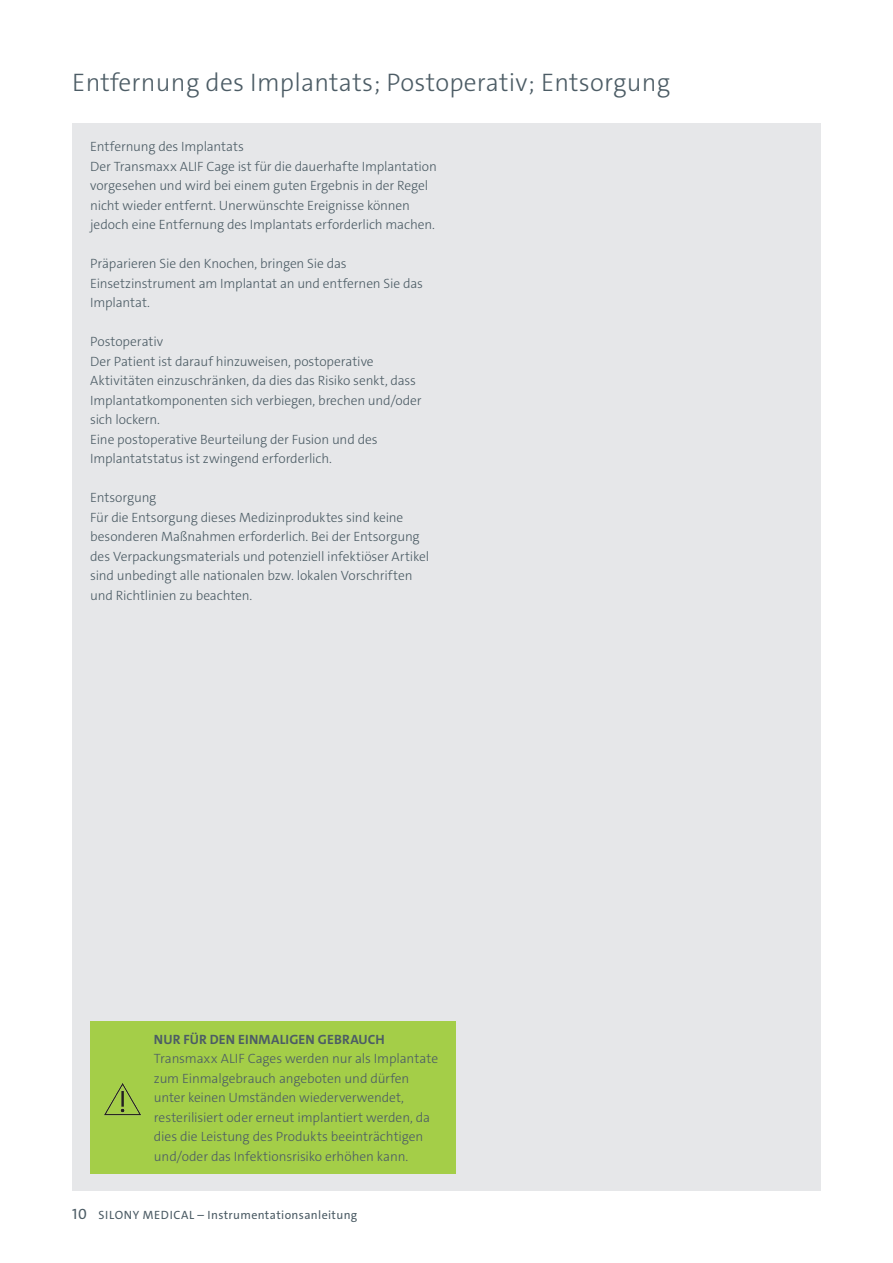
<style>
.page{position:relative;width:893px;height:1263px;background:#fff}
.page>*{position:absolute;margin:0;border:0;box-sizing:border-box;transform-origin:0 0}
.t1{font:300 25.5px "The Sans C4 s";letter-spacing:.01em;color:#4c5c65}
.t2{font:300 13.5px/19.5px "The Sans C4 s";letter-spacing:-.01em;color:#4c5c65}
.t3{font:700 13.5px "The Sans C4 s";letter-spacing:.01em;color:#4c5c65}
.t4{font:12px "The Sans C4 s";letter-spacing:.03em;color:#4c5c65}
.s1{font-size:15px}
</style>
<div class="page">
<div style="left:72px;top:123px;width:749px;height:1068px;background:#e6e7e9"></div>
<div style="left:90px;top:1021px;width:365px;height:153px;background:#a4ce48"></div>
<img style="left:104px;top:1083px;width:37px;height:33px">
<h1 class="t1" style="left:72px;top:66px;width:600px">Entfernung des Implantats; Postoperativ; Entsorgung</h1>
<p class="t2" style="left:90px;top:137px;width:348px">Entfernung des Implantats<br>Der Transmaxx ALIF Cage ist für die dauerhafte Implantation vorgesehen und wird bei einem guten Ergebnis in der Regel nicht wieder entfernt. Unerwünschte Ereignisse können jedoch eine Entfernung des Implantats erforderlich machen.</p>
<p class="t2" style="left:90px;top:254px;width:334px">Präparieren Sie den Knochen, bringen Sie das<br>Einsetzinstrument am Implantat an und entfernen Sie das<br>Implantat.</p>
<p class="t2" style="left:90px;top:332px;width:333px">Postoperativ<br>Der Patient ist darauf hinzuweisen, postoperative Aktivitäten einzuschränken, da dies das Risiko senkt, dass Implantatkomponenten sich verbiegen, brechen und/oder sich lockern.<br>Eine postoperative Beurteilung der Fusion und des Implantatstatus ist zwingend erforderlich.</p>
<p class="t2" style="left:90px;top:488px;width:341px">Entsorgung<br>Für die Entsorgung dieses Medizinproduktes sind keine besonderen Maßnahmen erforderlich. Bei der Entsorgung des Verpackungsmaterials und potenziell infektiöser Artikel sind unbedingt alle nationalen bzw. lokalen Vorschriften und Richtlinien zu beachten.</p>
<p class="t3" style="left:154px;top:1031px;width:232px">NUR FÜR DEN EINMALIGEN GEBRAUCH</p>
<p class="t2" style="left:154px;top:1049px;width:286px">Transmaxx ALIF Cages werden nur als Implantate zum Einmalgebrauch angeboten und dürfen unter keinen Umständen wiederverwendet, resterilisiert oder erneut implantiert werden, da dies die Leistung des Produkts beeinträchtigen und/oder das Infektionsrisiko erhöhen kann.</p>
<p class="t4" style="left:72px;top:1207px;width:287px"><span class="s1">10</span> SILONY MEDICAL – Instrumentationsanleitung</p>
</div>
